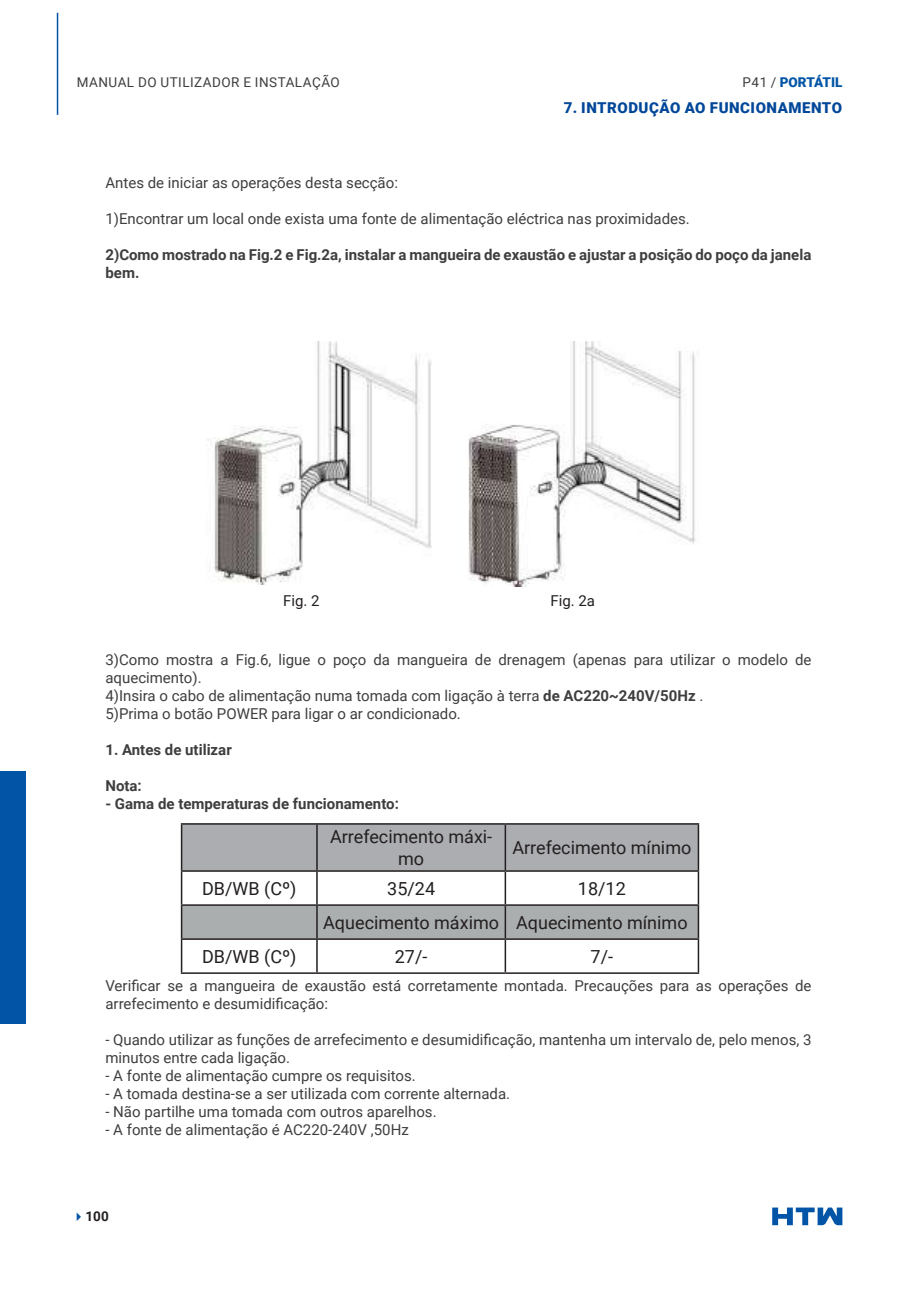
<style>
.page{position:relative;width:919px;height:1289px;background:#fff}
.page>*{position:absolute;margin:0;border:0;box-sizing:border-box;transform-origin:0 0}
.t1{font:18px/21.6px "Roboto";color:#231f20;text-align:center}
.t2{font:15px/18px "Roboto";color:#3e3e3f}
.t3{font:700 15px/18px "Roboto";color:#3e3e3f}
.t4{font:900 15px "Roboto";letter-spacing:.035em;color:#004799}
.t5{font:15px "Roboto";color:#231f20}
.t6{font:13.5px "Roboto";letter-spacing:.035em;color:#3e3e3f}
.t7{font:900 13.5px "Roboto";color:#0154a6}
.t8{font:700 13.5px "Roboto";color:#231f20}
.s1{font-weight:400;color:#3e3e3f}
.s2{font-weight:700}
.s3{color:#0154a6}
</style>
<div class="page">
<hr style="left:57px;top:13px;width:1px;height:102px;background:#0154a6">
<svg style="left:772px;top:1207px;width:70px;height:18px"></svg>
<div style="left:0;top:770px;width:26px;height:253px;background:#0154a6"></div>
<img style="left:207px;top:341px;width:225px;height:243px">
<img style="left:468px;top:341px;width:230px;height:245px">
<div style="left:182px;top:824px;width:515px;height:46px;background:#acadb1"></div>
<div style="left:182px;top:905px;width:515px;height:33px;background:#abaeaf"></div>
<hr style="left:181px;top:823px;width:136px;height:1px;background:#231f20">
<hr style="left:181px;top:824px;width:1px;height:46px;background:#231f20">
<hr style="left:317px;top:823px;width:188px;height:1px;background:#231f20">
<hr style="left:316px;top:824px;width:2px;height:46px;background:#231f20">
<hr style="left:505px;top:823px;width:194px;height:1px;background:#231f20">
<hr style="left:504px;top:824px;width:2px;height:46px;background:#231f20">
<hr style="left:697px;top:824px;width:2px;height:46px;background:#231f20">
<hr style="left:181px;top:870px;width:136px;height:1px;background:#231f20">
<hr style="left:181px;top:871px;width:1px;height:33px;background:#231f20">
<hr style="left:317px;top:870px;width:188px;height:1px;background:#231f20">
<hr style="left:316px;top:871px;width:2px;height:33px;background:#231f20">
<hr style="left:505px;top:870px;width:194px;height:1px;background:#231f20">
<hr style="left:504px;top:871px;width:2px;height:33px;background:#231f20">
<hr style="left:697px;top:871px;width:2px;height:33px;background:#231f20">
<hr style="left:181px;top:904px;width:136px;height:1px;background:#231f20">
<hr style="left:181px;top:905px;width:1px;height:33px;background:#231f20">
<hr style="left:317px;top:904px;width:188px;height:1px;background:#231f20">
<hr style="left:316px;top:905px;width:2px;height:33px;background:#231f20">
<hr style="left:505px;top:904px;width:194px;height:1px;background:#231f20">
<hr style="left:504px;top:905px;width:2px;height:33px;background:#231f20">
<hr style="left:697px;top:905px;width:2px;height:33px;background:#231f20">
<hr style="left:181px;top:938px;width:136px;height:1px;background:#231f20">
<hr style="left:181px;top:939px;width:1px;height:33px;background:#231f20">
<hr style="left:317px;top:938px;width:188px;height:1px;background:#231f20">
<hr style="left:316px;top:939px;width:2px;height:33px;background:#231f20">
<hr style="left:505px;top:938px;width:194px;height:1px;background:#231f20">
<hr style="left:504px;top:939px;width:2px;height:33px;background:#231f20">
<hr style="left:697px;top:939px;width:2px;height:33px;background:#231f20">
<hr style="left:181px;top:972px;width:136px;height:1px;background:#231f20">
<hr style="left:317px;top:972px;width:188px;height:1px;background:#231f20">
<hr style="left:505px;top:972px;width:194px;height:1px;background:#231f20">
<p class="t6" style="left:77px;top:72px;width:264px">MANUAL DO UTILIZADOR E INSTALAÇÃO</p>
<p class="t7" style="left:742px;top:72px;width:101px"><span class="s1">P41 /</span> PORTÁTIL</p>
<p class="t4" style="left:563px;top:97px;width:280px">7. INTRODUÇÃO AO FUNCIONAMENTO</p>
<p class="t2" style="left:105px;top:173px;width:294px">Antes de iniciar as operações desta secção:</p>
<p class="t2" style="left:105px;top:209px;width:586px">1)Encontrar um local onde exista uma fonte de alimentação eléctrica nas proximidades.</p>
<p class="t3" style="left:105px;top:245px;width:707px">2)Como mostrado na Fig.2 e Fig.2a, instalar a mangueira de exaustão e ajustar a posição do poço da janela bem.</p>
<p class="t5" style="left:283px;top:590px;width:38px">Fig. 2</p>
<p class="t5" style="left:550px;top:590px;width:46px">Fig. 2a</p>
<p class="t2" style="left:105px;top:650px;width:707px">3)Como mostra a Fig.6, ligue o poço da mangueira de drenagem (apenas para utilizar o modelo de aquecimento).<br>4)Insira o cabo de alimentação numa tomada com ligação à terra <span class="s2">de AC220~240V/50Hz</span> .<br>5)Prima o botão POWER para ligar o ar condicionado.</p>
<p class="t3" style="left:105px;top:740px;width:128px">1. Antes de utilizar</p>
<p class="t3" style="left:105px;top:776px;width:38px">Nota:</p>
<p class="t3" style="left:105px;top:794px;width:295px">- Gama de temperaturas de funcionamento:</p>
<p class="t1" style="left:330px;top:825px;width:164px">Arrefecimento máxi&shy;mo</p>
<p class="t1" style="left:512px;top:836px;width:180px">Arrefecimento mínimo</p>
<p class="t1" style="left:202px;top:876px;width:96px">DB/WB (Cº)</p>
<p class="t1" style="left:387px;top:876px;width:49px">35/24</p>
<p class="t1" style="left:323px;top:870px;width:366px;line-height:34px;text-align:left;text-indent:255px">18/12<br>Aquecimento máximo Aquecimento mínimo</p>
<p class="t1" style="left:202px;top:945px;width:96px">DB/WB (Cº)</p>
<p class="t1" style="left:395px;top:945px;width:34px">27/-</p>
<p class="t1" style="left:590px;top:945px;width:24px">7/-</p>
<p class="t2" style="left:105px;top:975px;width:707px">Verificar se a mangueira de exaustão está corretamente montada. Precauções para as operações de arrefecimento e desumidificação:</p>
<p class="t2" style="left:105px;top:1029px;width:707px">- Quando utilizar as funções de arrefecimento e desumidificação, mantenha um intervalo de, pelo menos, 3 minutos entre cada ligação.</p>
<p class="t2" style="left:105px;top:1065px;width:312px">- A fonte de alimentação cumpre os requisitos.</p>
<p class="t2" style="left:105px;top:1083px;width:406px">- A tomada destina-se a ser utilizada com corrente alternada.</p>
<p class="t2" style="left:105px;top:1101px;width:333px">- Não partilhe uma tomada com outros aparelhos.</p>
<p class="t2" style="left:105px;top:1119px;width:305px">- A fonte de alimentação é AC220-240V ,50Hz</p>
<p class="t8" style="left:72px;top:1206px;width:38px"><span class="s3">✔</span>100</p>
</div>
